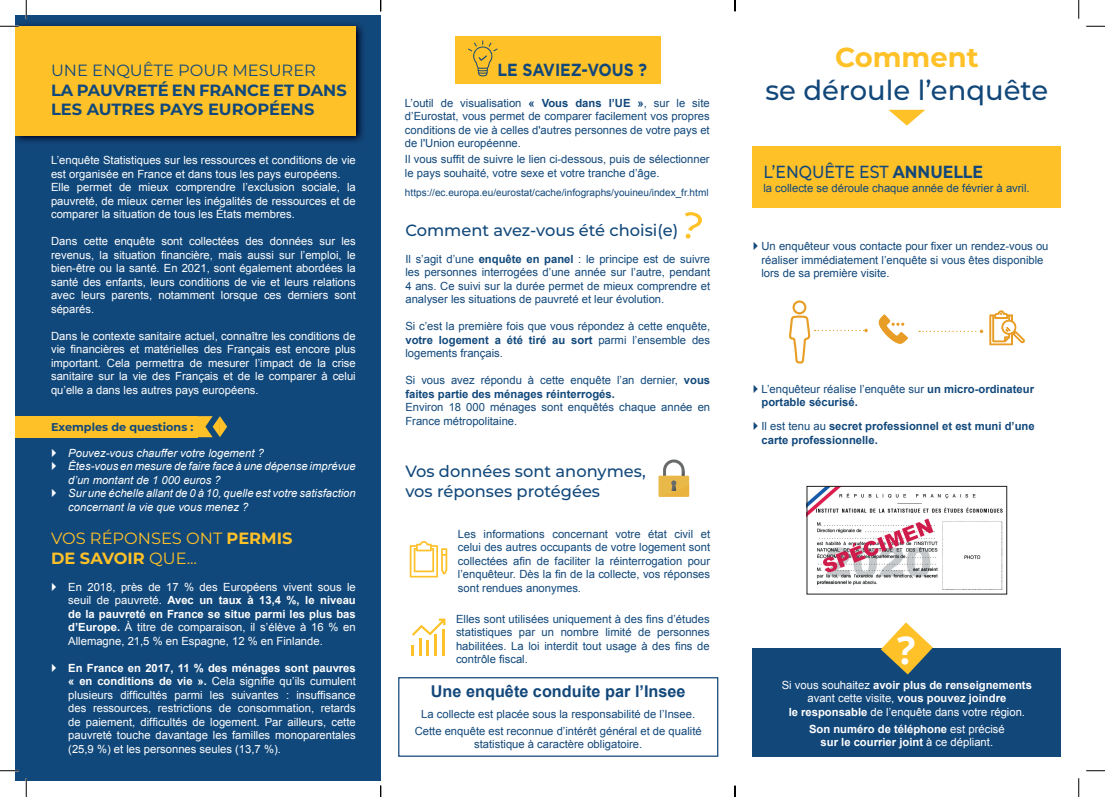
<style>
.page{position:relative;width:1105px;height:797px;background:#fff}
.page>*{position:absolute;margin:0;border:0;box-sizing:border-box;transform-origin:0 0}
.t1{font:700 38.5px "Open Sans";color:#fff}
.t2{font:500 27.5px "Montserrat";color:#12477a}
.t3{font:700 27.5px "Montserrat";color:#fec128}
.t4{font:500 17.5px "Montserrat";color:#12477a;scale:.9 1}
.t5{font:700 17.5px "Gotham";color:#12477a;scale:.9 1}
.t6{font:500 16.25px/19.5px "Montserrat";color:#11487b}
.t7{font:700 16.25px/19.5px "Montserrat";color:#11487b}
.t8{font:16.25px/19.5px "Montserrat";color:#fec128}
.t9{font:700 16.25px "Arial";color:#12477a}
.t10{font:16.25px "Montserrat";color:#11487b}
.t11{font:11.25px/13.5px "Arial";color:#fff;text-align:justify}
.t12{font:11.25px/13.5px "Arial";color:#11487b;text-align:justify}
.t13{font:italic 11.25px/13.5px "Arial";color:#fff}
.t14{font:11.25px/17px "Arial";color:#12477a;text-align:center}
.t15{font:700 11.25px/13.5px "Arial";color:#11487b}
.t16{font:700 11.25px/13.5px "Arial";color:#fff;text-align:center}
.t17{font:700 11.25px "Montserrat";color:#11487b}
.t18{font:10px "Arial";color:#11487b}
.s1{font-weight:700}
.s2{font-weight:400}
</style>
<div class="page">
<div style="left:16px;top:16px;width:365px;height:765px;background:#11487b"></div>
<img style="left:16px;top:24px;width:347px;height:118px">
<div style="left:16px;top:26px;width:340px;height:109px;background:#fec128"></div>
<div style="left:16px;top:416px;width:182px;height:21px;background:#fec128"></div>
<svg style="left:685px;top:212px;width:17px;height:27px"></svg>
<svg style="left:198px;top:416px;width:29px;height:21px"></svg>
<svg style="left:658px;top:475px;width:31px;height:21px"></svg>
<svg style="left:659px;top:459px;width:30px;height:37px"></svg>
<div style="left:455px;top:37px;width:206px;height:47px;background:#fec128"></div>
<div style="left:398px;top:677px;width:320px;height:79px;border:1px solid #12477a"></div>
<svg style="left:468px;top:40px;width:29px;height:36px"></svg>
<svg style="left:412px;top:618px;width:33px;height:37px"></svg>
<svg style="left:410px;top:541px;width:37px;height:36px"></svg>
<svg style="left:888px;top:110px;width:37px;height:16px"></svg>
<div style="left:753px;top:146px;width:308px;height:61px;background:#fec128"></div>
<div style="left:753px;top:648px;width:308px;height:108px;background:#12477a"></div>
<svg style="left:881px;top:622px;width:52px;height:52px"></svg>
<img style="left:809px;top:488px;width:194px;height:102px">
<div style="left:807px;top:486px;width:200px;height:108px;border:1px solid #231f20"></div>
<svg style="left:989px;top:310px;width:36px;height:35px"></svg>
<svg style="left:789px;top:300px;width:79px;height:64px"></svg>
<svg style="left:919px;top:329px;width:64px;height:4px"></svg>
<svg style="left:879px;top:314px;width:29px;height:30px"></svg>
<svg style="left:0;top:25px;width:19px;height:2px"></svg>
<svg style="left:1086px;top:25px;width:19px;height:2px"></svg>
<svg style="left:0;top:770px;width:19px;height:1px"></svg>
<svg style="left:1086px;top:770px;width:19px;height:1px"></svg>
<svg style="left:25px;top:0;width:2px;height:19px"></svg>
<svg style="left:25px;top:778px;width:2px;height:19px"></svg>
<svg style="left:1078px;top:0;width:1px;height:19px"></svg>
<svg style="left:1078px;top:778px;width:1px;height:19px"></svg>
<svg style="left:380px;top:785px;width:1px;height:12px"></svg>
<svg style="left:734px;top:0;width:2px;height:11px"></svg>
<svg style="left:734px;top:785px;width:2px;height:12px"></svg>
<h3 class="t10" style="left:51px;top:59px;width:266px">UNE ENQUÊTE POUR MESURER</h3>
<h3 class="t7" style="left:51px;top:79px;width:297px">LA PAUVRETÉ EN FRANCE ET DANS<br>LES AUTRES PAYS EUROPÉENS</h3>
<p class="t11" style="left:51px;top:153px;width:306px;text-align:left">L’enquête Statistiques sur les ressources et conditions de vie est organisée en France et dans tous les pays européens.<br>Elle permet de mieux comprendre l’exclusion sociale, la pauvreté, de mieux cerner les inégalités de ressources et de comparer la situation de tous les États membres.</p>
<p class="t11" style="left:51px;top:234px;width:306px">Dans cette enquête sont collectées des données sur les revenus, la situation financière, mais aussi sur l’emploi, le bien-être ou la santé. En 2021, sont également abordées la santé des enfants, leurs conditions de vie et leurs relations avec leurs parents, notamment lorsque ces derniers sont séparés.</p>
<p class="t11" style="left:51px;top:329px;width:306px">Dans le contexte sanitaire actuel, connaître les conditions de vie financières et matérielles des Français est encore plus important. Cela permettra de mesurer l’impact de la crise sanitaire sur la vie des Français et de le comparer à celui qu’elle a dans les autres pays européens.</p>
<p class="t17" style="left:51px;top:418px;width:144px">Exemples de questions :</p>
<p class="t13" style="left:68px;top:446px;width:289px">Pouvez-vous chauffer votre logement ?<br>Êtes-vous en mesure de faire face à une dépense imprévue d’un montant de 1 000 euros ?<br>Sur une échelle allant de 0 à 10, quelle est votre satisfaction concernant la vie que vous menez ?</p>
<h3 class="t8" style="left:51px;top:528px;width:243px">VOS RÉPONSES ONT <span class="s1">PERMIS<br>DE SAVOIR</span> QUE...</h3>
<p class="t11" style="left:68px;top:580px;width:289px">En 2018, près de 17 % des Européens vivent sous le seuil de pauvreté. <span class="s1">Avec un taux à 13,4 %, le niveau de la pauvreté en France se situe parmi les plus bas d’Europe.</span> À titre de comparaison, il s’élève à 16 % en Allemagne, 21,5 % en Espagne, 12 % en Finlande.</p>
<p class="t11" style="left:68px;top:661px;width:289px"><span class="s1">En France en 2017, 11 % des ménages sont pauvres « en conditions de vie ».</span> Cela signifie qu’ils cumulent plusieurs difficultés parmi les suivantes : insuffisance des ressources, restrictions de consommation, retards de paiement, difficultés de logement. Par ailleurs, cette pauvreté touche davantage les familles monoparentales (25,9 %) et les personnes seules (13,7 %).</p>
<h3 class="t5" style="left:497px;top:59px;width:168px">LE SAVIEZ-VOUS ?</h3>
<p class="t12" style="left:405px;top:96px;width:306px">L’outil de visualisation <span class="s1">« Vous dans l’UE »</span>, sur le site d’Eurostat, vous permet de comparer facilement vos propres conditions de vie à celles d'autres personnes de votre pays et de l'Union européenne.</p>
<p class="t12" style="left:405px;top:153px;width:306px">Il vous suffit de suivre le lien ci-dessous, puis de sélectionner le pays souhaité, votre sexe et votre tranche d’âge.</p>
<p class="t18" style="left:405px;top:185px;width:305px">https://ec.europa.eu/eurostat/cache/infographs/youineu/index_fr.html</p>
<h3 class="t6" style="left:405px;top:219px;width:274px">Comment avez-vous été choisi(e)</h3>
<p class="t12" style="left:405px;top:252px;width:306px">Il s’agit d’une <span class="s1">enquête en panel</span> : le principe est de suivre les personnes interrogées d’une année sur l’autre, pendant 4 ans. Ce suivi sur la durée permet de mieux comprendre et analyser les situations de pauvreté et leur évolution.</p>
<p class="t12" style="left:405px;top:319px;width:306px">Si c’est la première fois que vous répondez à cette enquête, <span class="s1">votre logement a été tiré au sort</span> parmi l’ensemble des logements français.</p>
<p class="t12" style="left:405px;top:373px;width:306px">Si vous avez répondu à cette enquête l’an dernier, <span class="s1">vous faites partie des ménages réinterrogés.</span></p>
<p class="t12" style="left:405px;top:400px;width:306px">Environ 18 000 ménages sont enquêtés chaque année en<br>France métropolitaine.</p>
<h3 class="t6" style="left:405px;top:461px;width:242px">Vos données sont anonymes, vos réponses protégées</h3>
<p class="t12" style="left:458px;top:527px;width:254px">Les informations concernant votre état civil et celui des autres occupants de votre logement sont collectées afin de faciliter la réinterrogation pour l’enquêteur. Dès la fin de la collecte, vos réponses sont rendues anonymes.</p>
<p class="t12" style="left:456px;top:612px;width:255px">Elles sont utilisées uniquement à des fins d’études statistiques par un nombre limité de personnes habilitées. La loi interdit tout usage à des fins de contrôle fiscal.</p>
<h3 class="t9" style="left:431px;top:681px;width:256px">Une enquête conduite par l’Insee</h3>
<p class="t14" style="left:415px;top:705px;width:289px">La collecte est placée sous la responsabilité de l’Insee.<br>Cette enquête est reconnue d’intérêt général et de qualité</p>
<p class="t14" style="left:474px;top:736px;width:170px">statistique à caractère obligatoire.</p>
<h2 class="t3" style="left:835px;top:37px;width:145px">Comment</h2>
<h2 class="t2" style="left:765px;top:71px;width:284px">se déroule l’enquête</h2>
<h3 class="t4" style="left:763px;top:160px;width:245px">L’ENQUÊTE EST <span class="s1">ANNUELLE</span></h3>
<p class="t12" style="left:763px;top:181px;width:268px">la collecte se déroule chaque année de février à avril.</p>
<p class="t12" style="left:761px;top:240px;width:289px;text-align:left">Un enquêteur vous contacte pour fixer un rendez-vous ou réaliser immédiatement l’enquête si vous êtes disponible lors de sa première visite.</p>
<p class="t15" style="left:761px;top:382px;width:274px"><span class="s2">L’enquêteur réalise l’enquête sur</span> un micro-ordinateur portable sécurisé.</p>
<p class="t15" style="left:761px;top:420px;width:275px"><span class="s2">Il est tenu au</span> secret professionnel et est muni d’une carte professionnelle.</p>
<h1 class="t1" style="left:897px;top:623px;width:20px">?</h1>
<p class="t11" style="left:782px;top:678px;width:252px;text-align:center">Si vous souhaitez <span class="s1">avoir plus de renseignements </span>avant cette visite, <span class="s1">vous pouvez joindre<br>le responsable</span> de l’enquête dans votre région.</p>
<p class="t16" style="left:809px;top:722px;width:197px">Son numéro de téléphone <span class="s2">est précisé </span>sur le courrier joint <span class="s2">à ce dépliant.</span></p>
</div>
